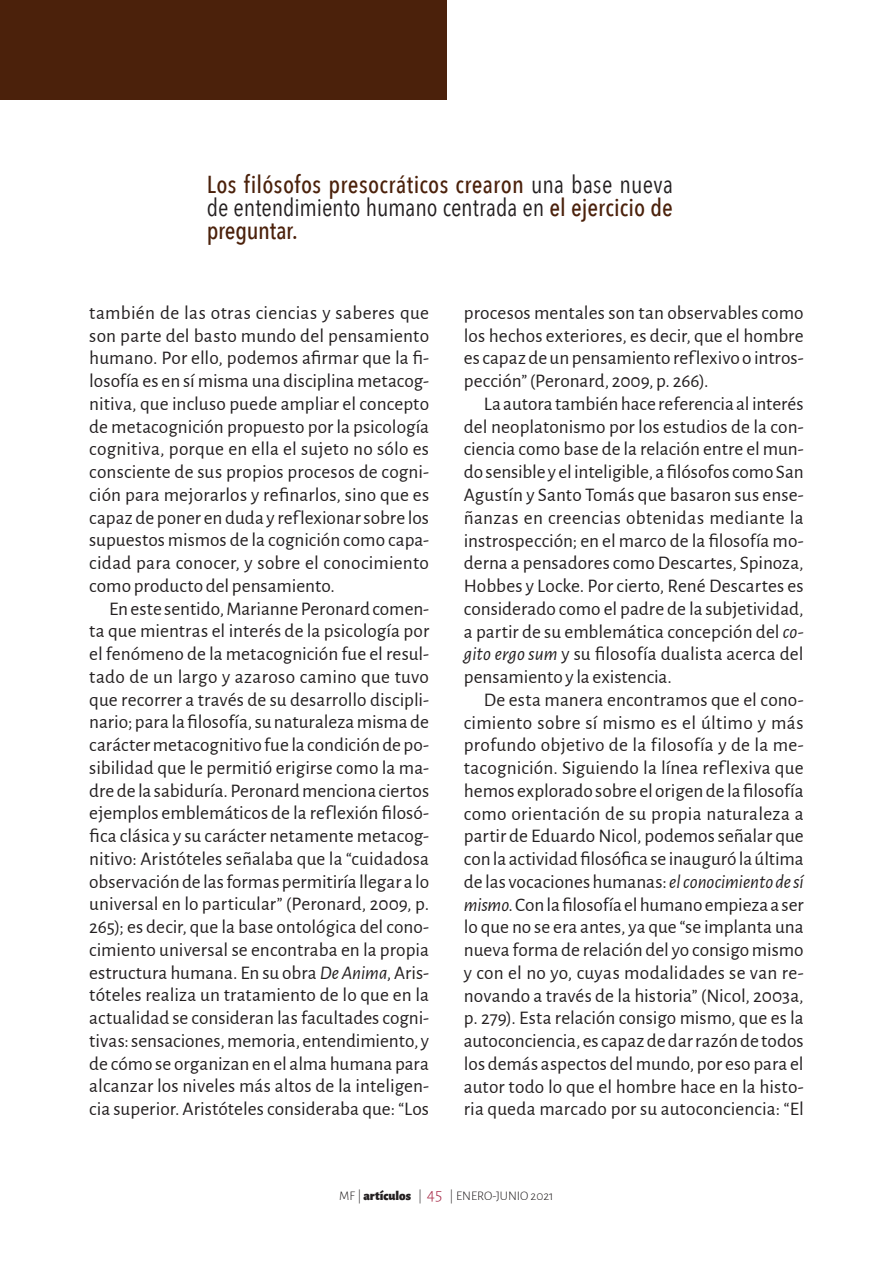
<style>
.page{position:relative;width:893px;height:1265px;background:#fff}
.page>*{position:absolute;margin:0;border:0;box-sizing:border-box;transform-origin:0 0}
.t1{font:500 24.5px/22.8px "Avenir Next Condensed";letter-spacing:.015em;color:#4b210b;text-align:justify}
.t2{font:19.25px/22.8px "Alegreya Sans";letter-spacing:.005em;color:#231f20;text-align:justify}
.t3{font:300 13.12px "Alegreya Sans";color:#231f20}
.s1{font-weight:400;color:#231f20}
.s2{font-style:italic}
.s3{font-weight:900}
.s4{font-size:17.5px;color:#a42442}
</style>
<div class="page">
<div style="left:0;top:0;width:446px;height:99px;background:#4b210b"></div>
<p class="t1" style="left:207px;top:173px;width:468px">Los filósofos presocráticos crearon <span class="s1">una base nueva de entendimiento humano centrada en</span> el ejercicio de preguntar.</p>
<p class="t2" style="left:89px;top:300px;width:341px">también de las otras ciencias y saberes que son parte del basto mundo del pensamiento humano. Por ello, podemos afirmar que la fi&shy;losofía es en sí misma una disciplina metacog&shy;nitiva, que incluso puede ampliar el concepto de metacognición propuesto por la psicología cognitiva, porque en ella el sujeto no sólo es consciente de sus propios procesos de cogni&shy;ción para mejorarlos y refinarlos, sino que es capaz de poner en duda y reflexionar sobre los supuestos mismos de la cognición como capa&shy;cidad para conocer, y sobre el conocimiento como producto del pensamiento.</p>
<p class="t2" style="left:89px;top:596px;width:341px;text-indent:20px">En este sentido, Marianne Peronard comen&shy;ta que mientras el interés de la psicología por el fenómeno de la metacognición fue el resul&shy;tado de un largo y azaroso camino que tuvo que recorrer a través de su desarrollo discipli&shy;nario; para la filosofía, su naturaleza misma de carácter metacognitivo fue la condición de po&shy;sibilidad que le permitió erigirse como la ma&shy;dre de la sabiduría. Peronard menciona ciertos ejemplos emblemáticos de la reflexión filosó&shy;fica clásica y su carácter netamente metacog&shy;nitivo: Aristóteles señalaba que la “cuidadosa observación de las formas permitiría llegar a lo universal en lo particular” (Peronard, 2009, p.<br>265); es decir, que la base ontológica del cono&shy;cimiento universal se encontraba en la propia estructura humana. En su obra <span class="s2">De Anima</span>, Aris&shy;tóteles realiza un tratamiento de lo que en la actualidad se consideran las facultades cogni&shy;tivas: sensaciones, memoria, entendimiento, y de cómo se organizan en el alma humana para alcanzar los niveles más altos de la inteligen&shy;cia superior. Aristóteles consideraba que: “Los</p>
<p class="t2" style="left:464px;top:300px;width:341px">procesos mentales son tan observables como los hechos exteriores, es decir, que el hombre es capaz de un pensamiento reflexivo o intros&shy;pección” (Peronard, 2009, p. 266).</p>
<p class="t2" style="left:464px;top:391px;width:341px;text-indent:20px">La autora también hace referencia al interés del neoplatonismo por los estudios de la con&shy;ciencia como base de la relación entre el mun&shy;do sensible y el inteligible, a filósofos como San Agustín y Santo Tomás que basaron sus ense&shy;ñanzas en creencias obtenidas mediante la instrospección; en el marco de la filosofía mo&shy;derna a pensadores como Descartes, Spinoza, Hobbes y Locke. Por cierto, René Descartes es considerado como el padre de la subjetividad, a partir de su emblemática concepción del <span class="s2">co&shy;gito ergo sum</span> y su filosofía dualista acerca del pensamiento y la existencia.</p>
<p class="t2" style="left:464px;top:687px;width:341px;text-indent:20px">De esta manera encontramos que el cono&shy;cimiento sobre sí mismo es el último y más profundo objetivo de la filosofía y de la me&shy;tacognición. Siguiendo la línea reflexiva que hemos explorado sobre el origen de la filosofía como orientación de su propia naturaleza a partir de Eduardo Nicol, podemos señalar que con la actividad filosófica se inauguró la última de las vocaciones humanas: <span class="s2">el conocimiento de sí mismo</span>. Con la filosofía el humano empieza a ser lo que no se era antes, ya que “se implanta una nueva forma de relación del yo consigo mismo y con el no yo, cuyas modalidades se van re&shy;novando a través de la historia” (Nicol, 2003a, p. 279). Esta relación consigo mismo, que es la autoconciencia, es capaz de dar razón de todos los demás aspectos del mundo, por eso para el autor todo lo que el hombre hace en la histo&shy;ria queda marcado por su autoconciencia: “El</p>
<p class="t3" style="left:339px;top:1187px;width:216px">MF | <span class="s3">artículos</span> | <span class="s4">45</span> | ENERO-JUNIO 2021</p>
</div>
